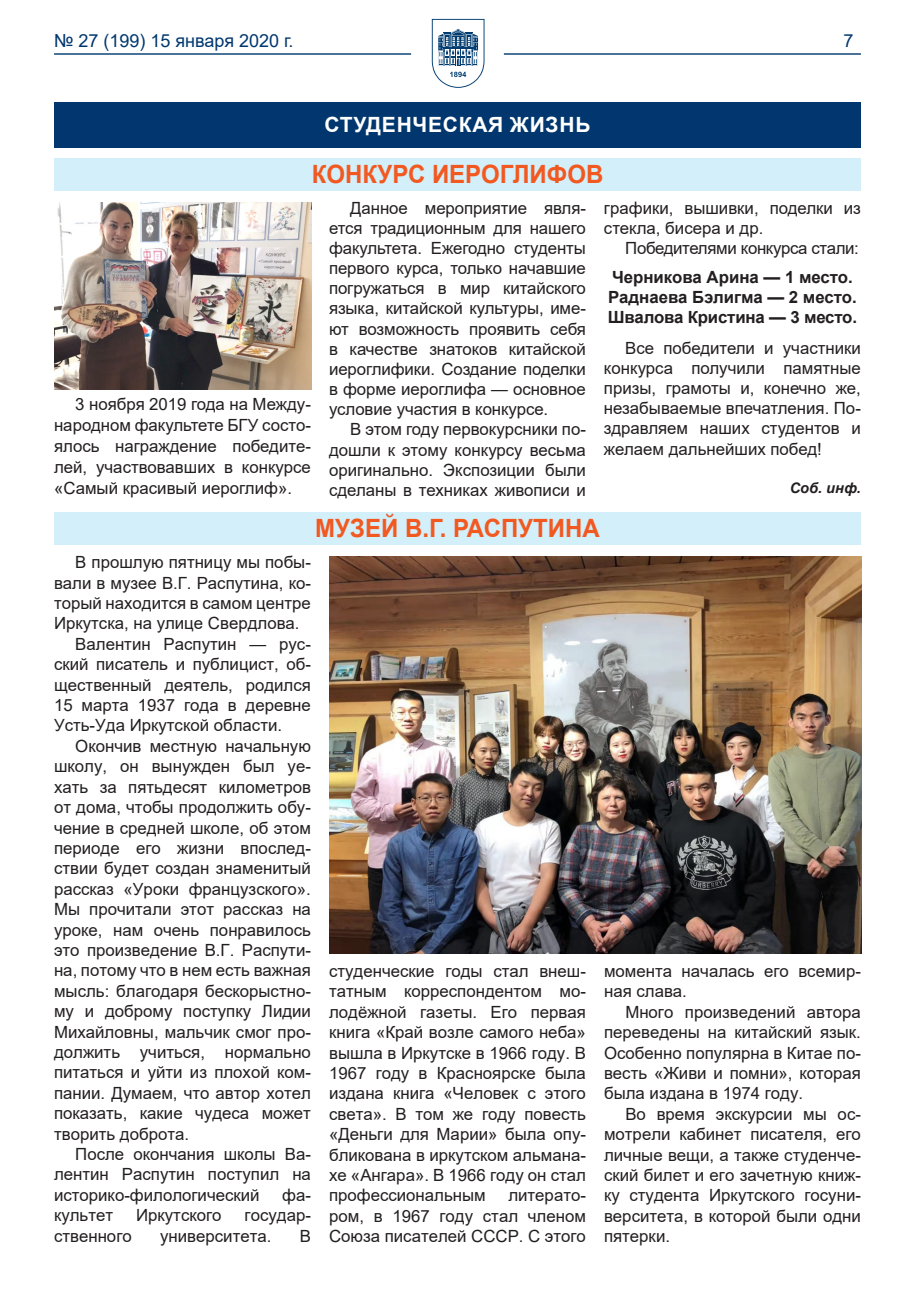
<style>
.page{position:relative;width:915px;height:1297px;background:#fff}
.page>*{position:absolute;margin:0;border:0;box-sizing:border-box;transform-origin:0 0}
.Заголовок_статьи{font:700 25.2px "Arial";color:#f15921;scale:.95 1}
.ТОП{font:700 21px "Arial";letter-spacing:.035em;color:#fff}
.t1{font:18px "Arial";color:#01376e}
.t2{font:16.8px/20.4px "Arial";color:#231f20;text-align:justify}
.t3{font:700 16.8px "Arial";letter-spacing:-.01em;color:#231f20}
.t4{font:16.8px "Arial";letter-spacing:-.02em;color:#231f20}
.Подпись{font:italic 700 14.55px "Arial";color:#231f20}
</style>
<div class="page">
<svg style="left:431px;top:19px;width:53px;height:69px"></svg>
<hr style="left:54px;top:53px;width:357px;height:2px;background:#104677">
<hr style="left:503px;top:53px;width:357px;height:2px;background:#104677">
<div style="left:54px;top:102px;width:806px;height:45px;background:#01376e"></div>
<img style="left:54px;top:202px;width:257px;height:187px">
<div style="left:54px;top:512px;width:806px;height:33px;background:#d3effa"></div>
<img style="left:329px;top:556px;width:531px;height:398px">
<div style="left:54px;top:158px;width:806px;height:33px;background:#d3effa"></div>
<p class="t1" style="left:54px;top:28px;width:241px">№ 27 (199) 15 января 2020 г.</p>
<p class="t1" style="left:843px;top:29px;width:12px">7</p>
<p class="ТОП" style="left:324px;top:110px;width:267px">СТУДЕНЧЕСКАЯ ЖИЗНЬ</p>
<p class="Заголовок_статьи" style="left:311px;top:156px;width:308px">КОНКУРС ИЕРОГЛИФОВ</p>
<p class="t2" style="left:54px;top:394px;width:258px;line-height:21px;text-indent:21px">3 ноября 2019 года на Между&shy;народном факультете БГУ состо&shy;ялось награждение победите&shy;лей, участвовавших в конкурсе «Самый красивый иероглиф».</p>
<p class="t2" style="left:329px;top:198px;width:258px;text-indent:21px">Данное мероприятие явля&shy;ется традиционным для нашего факультета. Ежегодно студенты первого курса, только начавшие погружаться в мир китайского языка, китайской культуры, име&shy;ют возможность проявить себя в качестве знатоков китайской иероглифики. Создание поделки в форме иероглифа — основное условие участия в конкурсе.</p>
<p class="t2" style="left:329px;top:419px;width:258px;text-indent:21px">В этом году первокурсники по&shy;дошли к этому конкурсу весьма оригинально. Экспозиции были сделаны в техниках живописи и</p>
<p class="t2" style="left:603px;top:198px;width:258px">графики, вышивки, поделки из стекла, бисера и др.</p>
<p class="t4" style="left:625px;top:237px;width:235px">Победителями конкурса стали:</p>
<p class="t3" style="left:611px;top:265px;width:242px">Черникова Арина — 1 место.</p>
<p class="t3" style="left:608px;top:285px;width:250px">Раднаева Бэлигма — 2 место.</p>
<p class="t3" style="left:607px;top:305px;width:251px">Швалова Кристина — 3 место.</p>
<p class="t2" style="left:603px;top:338px;width:258px;text-indent:21px">Все победители и участники конкурса получили памятные призы, грамоты и, конечно же, незабываемые впечатления. По&shy;здравляем наших студентов и желаем дальнейших побед!</p>
<p class="Подпись" style="left:789px;top:478px;width:73px">Соб. инф.</p>
<p class="Заголовок_статьи" style="left:315px;top:510px;width:301px">МУЗЕЙ В.Г. РАСПУТИНА</p>
<p class="t2" style="left:54px;top:552px;width:258px;text-indent:21px">В прошлую пятницу мы побы&shy;вали в музее В.Г. Распутина, ко&shy;торый находится в самом центре Иркутска, на улице Свердлова.</p>
<p class="t2" style="left:54px;top:634px;width:258px;text-indent:21px">Валентин Распутин — рус&shy;ский писатель и публицист, об&shy;щественный деятель, родился 15 марта 1937 года в деревне Усть-Уда Иркутской области.</p>
<p class="t2" style="left:54px;top:736px;width:258px;text-indent:21px">Окончив местную начальную школу, он вынужден был уе&shy;хать за пятьдесят километров от дома, чтобы продолжить обу&shy;чение в средней школе, об этом периоде его жизни впослед&shy;ствии будет создан знаменитый рассказ «Уроки французского».<br>Мы прочитали этот рассказ на уроке, нам очень понравилось это произведение В.Г. Распути&shy;на, потому что в нем есть важная мысль: благодаря бескорыстно&shy;му и доброму поступку Лидии Михайловны, мальчик смог про&shy;должить учиться, нормально питаться и уйти из плохой ком&shy;пании. Думаем, что автор хотел показать, какие чудеса может творить доброта.</p>
<p class="t2" style="left:54px;top:1144px;width:258px;text-indent:21px">После окончания школы Ва&shy;лентин Распутин поступил на историко-филологический</p>
<p class="t2" style="left:282px;top:1184px;width:30px">фа-</p>
<p class="t2" style="left:54px;top:1205px;width:61px">культет</p>
<p class="t2" style="left:136px;top:1205px;width:87px">Иркутского</p>
<p class="t2" style="left:244px;top:1205px;width:68px">государ-</p>
<p class="t2" style="left:54px;top:1225px;width:79px">ственного</p>
<p class="t2" style="left:160px;top:1225px;width:113px">университета.</p>
<p class="t2" style="left:300px;top:1225px;width:13px">В</p>
<p class="t2" style="left:329px;top:961px;width:258px">студенческие годы стал внеш&shy;татным корреспондентом мо&shy;лодёжной газеты. Его первая книга «Край возле самого неба» вышла в Иркутске в 1966 году. В 1967 году в Красноярске была издана книга «Человек с этого света». В том же году повесть «Деньги для Марии» была опу&shy;бликована в иркутском альмана&shy;хе «Ангара». В 1966 году он стал профессиональным</p>
<p class="t2" style="left:329px;top:1185px;width:258px;text-indent:179px">литерато&shy;ром, в 1967 году стал членом Союза писателей СССР. С этого</p>
<p class="t2" style="left:604px;top:961px;width:258px">момента началась его всемир&shy;ная слава.</p>
<p class="t2" style="left:604px;top:1001px;width:258px;text-indent:21px">Много произведений автора переведены на китайский язык.<br>Особенно популярна в Китае по&shy;весть «Живи и помни», которая была издана в 1974 году.</p>
<p class="t2" style="left:604px;top:1103px;width:258px;text-indent:21px">Во время экскурсии мы ос&shy;мотрели кабинет писателя, его личные вещи, а также студенче&shy;ский билет и его зачетную книж&shy;ку студента Иркутского госуни&shy;верситета, в которой были одни пятерки.</p>
</div>
